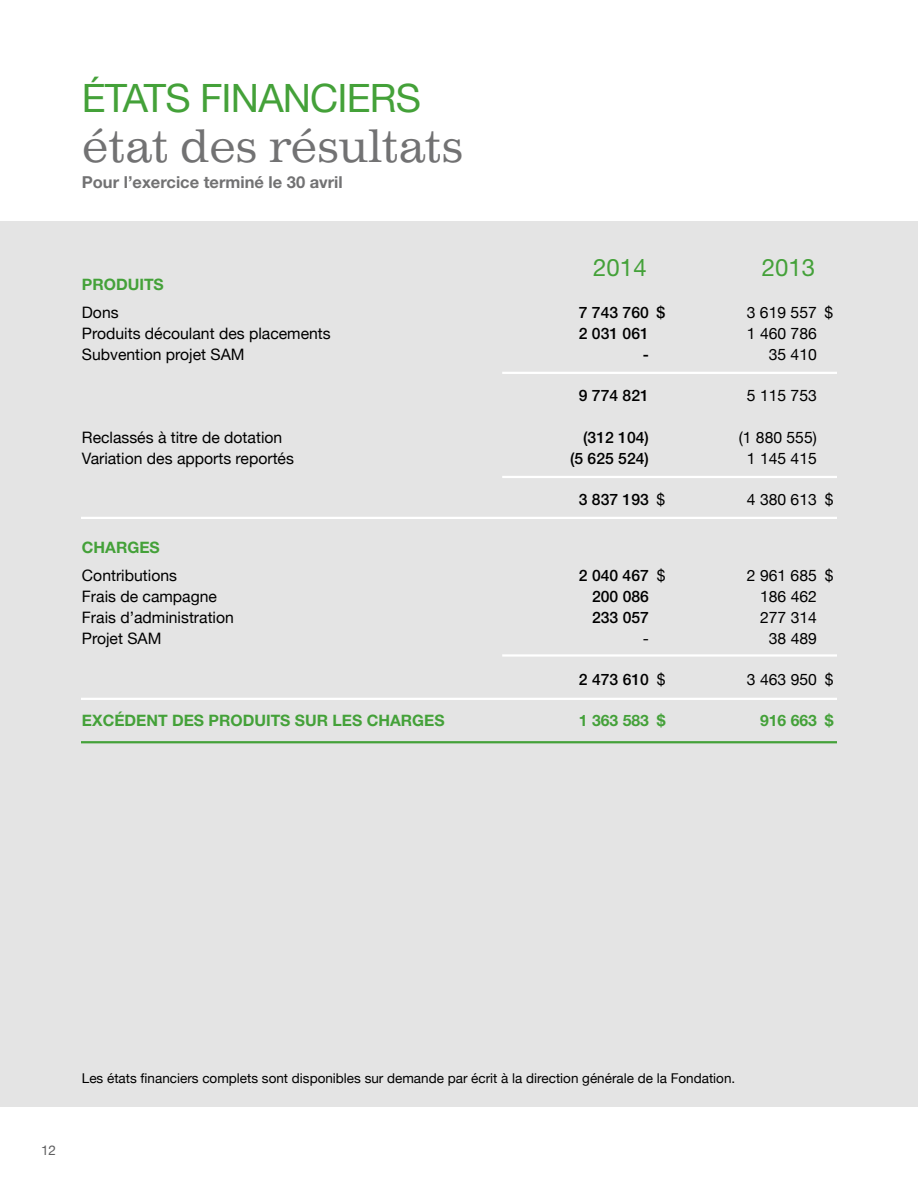
<style>
.page{position:relative;width:918px;height:1188px;background:#fff}
.page>*{position:absolute;margin:0;border:0;box-sizing:border-box;transform-origin:0 0}
.t1{font:45px "Impressum";letter-spacing:-.02em;color:#727273}
.t2{font:39px "Helvetica Neue";color:#44a139}
.t3{font:24px "Helvetica Neue";color:#44a139}
.t4{font:700 16.5px "Helvetica Neue";color:#727273}
.t5{font:15.75px "Helvetica Neue";color:#000}
.t6{font:500 15.75px "Helvetica Neue";color:#000}
.t7{font:700 15.75px "Helvetica Neue";color:#44a139}
.t8{font:13.5px "Helvetica Neue";color:#000}
.t9{font:13.5px "Helvetica Neue";color:#5e5e5f}
.s1{font-weight:400}
</style>
<div class="page">
<div style="left:0;top:221px;width:918px;height:885px;background:#e4e4e4"></div>
<hr style="left:502px;top:372px;width:335px;height:2px;background:#fff">
<hr style="left:502px;top:476px;width:335px;height:2px;background:#fff">
<hr style="left:502px;top:654px;width:335px;height:3px;background:#fff">
<hr style="left:81px;top:698px;width:756px;height:2px;background:#fff">
<hr style="left:81px;top:741px;width:756px;height:2px;background:#44a139">
<hr style="left:81px;top:517px;width:756px;height:2px;background:#fff">
<h2 class="t2" style="left:82px;top:70px;width:22px">états</h2>
<h2 class="t2" style="left:200px;top:70px;width:23px">financiers</h2>
<h1 class="t1" style="left:82px;top:118px;width:384px">état des résultats</h1>
<p class="t4" style="left:82px;top:172px;width:262px">Pour l’exercice terminé le 30 avril</p>
<h3 class="t3" style="left:593px;top:253px;width:55px">2014</h3>
<h3 class="t3" style="left:762px;top:253px;width:55px">2013</h3>
<p class="t7" style="left:82px;top:275px;width:12px">PRODUITS</p>
<p class="t5" style="left:82px;top:301px;width:38px">Dons</p>
<p class="t6" style="left:579px;top:303px;width:88px">7 743 760 $</p>
<p class="t5" style="left:747px;top:301px;width:88px">3 619 557 $</p>
<p class="t5" style="left:82px;top:322px;width:250px">Produits découlant des placements</p>
<p class="t6" style="left:579px;top:324px;width:72px">2 031 061</p>
<p class="t5" style="left:747px;top:322px;width:72px">1 460 786</p>
<p class="t5" style="left:82px;top:343px;width:164px">Subvention projet SAM</p>
<p class="t6" style="left:643px;top:345px;width:8px">-</p>
<p class="t5" style="left:769px;top:343px;width:50px">35 410</p>
<p class="t6" style="left:579px;top:386px;width:72px">9 774 821</p>
<p class="t5" style="left:747px;top:384px;width:72px">5 115 753</p>
<p class="t5" style="left:82px;top:426px;width:202px">Reclassés à titre de dotation</p>
<p class="t6" style="left:583px;top:428px;width:67px">(312 104)</p>
<p class="t5" style="left:739px;top:426px;width:80px">(1 880 555)</p>
<p class="t5" style="left:82px;top:447px;width:214px">Variation des apports reportés</p>
<p class="t6" style="left:570px;top:449px;width:80px">(5 625 524)</p>
<p class="t5" style="left:747px;top:447px;width:72px">1 145 415</p>
<p class="t6" style="left:579px;top:490px;width:88px">3 837 193 <span class="s1">$</span></p>
<p class="t5" style="left:747px;top:488px;width:88px">4 380 613 $</p>
<p class="t7" style="left:82px;top:538px;width:13px">CHARG</p>
<p class="t7" style="left:139px;top:538px;width:21px">ES</p>
<p class="t5" style="left:82px;top:564px;width:97px">Contributions</p>
<p class="t6" style="left:579px;top:566px;width:88px">2 040 467 <span class="s1">$</span></p>
<p class="t5" style="left:747px;top:564px;width:88px">2 961 685 $</p>
<p class="t5" style="left:82px;top:585px;width:137px">Frais de campagne</p>
<p class="t6" style="left:592px;top:587px;width:58px">200 086</p>
<p class="t5" style="left:760px;top:585px;width:58px">186 462</p>
<p class="t5" style="left:82px;top:606px;width:153px">Frais d’administration</p>
<p class="t6" style="left:592px;top:608px;width:58px">233 057</p>
<p class="t5" style="left:760px;top:606px;width:58px">277 314</p>
<p class="t5" style="left:82px;top:627px;width:81px">Projet SAM</p>
<p class="t5" style="left:643px;top:627px;width:8px">-</p>
<p class="t5" style="left:769px;top:627px;width:50px">38 489</p>
<p class="t6" style="left:579px;top:670px;width:88px">2 473 610 <span class="s1">$</span></p>
<p class="t5" style="left:747px;top:668px;width:88px">3 463 950 $</p>
<p class="t7" style="left:82px;top:711px;width:23px">EXCÉD</p>
<p class="t7" style="left:136px;top:711px;width:84px">ENT DES PRODUITS</p>
<p class="t7" style="left:295px;top:711px;width:12px">SUR</p>
<p class="t7" style="left:333px;top:711px;width:47px">LES CHARG</p>
<p class="t7" style="left:424px;top:711px;width:17px">ES</p>
<p class="t7" style="left:579px;top:711px;width:88px">1 363 583 $</p>
<p class="t7" style="left:760px;top:711px;width:75px">916 663 $</p>
<p class="t9" style="left:41px;top:1140px;width:17px">12</p>
<p class="t8" style="left:82px;top:1068px;width:655px">Les états financiers complets sont disponibles sur demande par écrit à la direction générale de la Fondation.</p>
</div>
